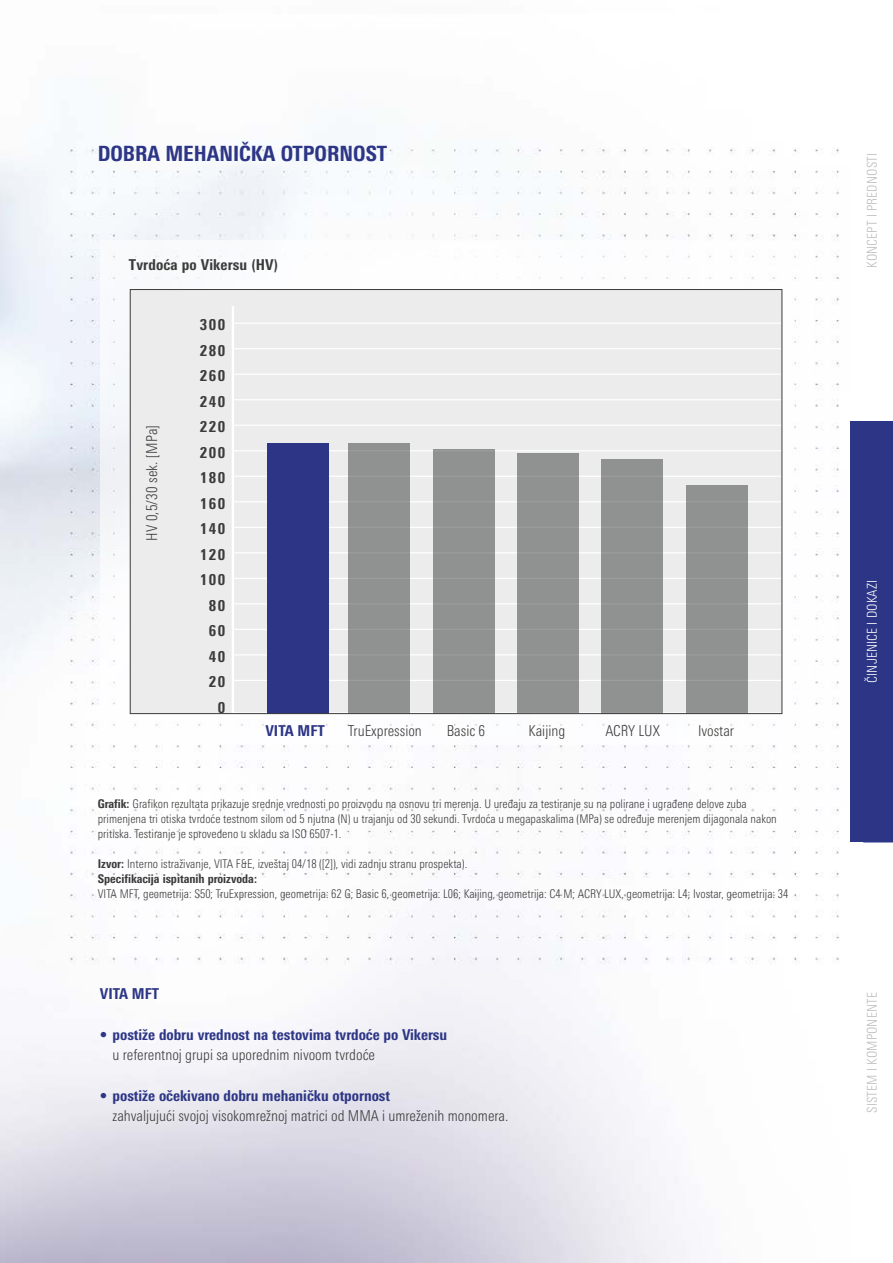
<style>
.page{position:relative;width:893px;height:1263px;background:#fff}
.page>*{position:absolute;margin:0;border:0;box-sizing:border-box;transform-origin:0 0}
.t1{font:800 condensed 21px "Univers Next Pro";color:#2d3686}
.t2{font:300 condensed 15px "Univers Next Pro";color:#3b3b3a}
.t3{font:800 condensed 15px "Univers Next Pro";color:#2d3686}
.t4{font:800 condensed 15px/25.5px "Univers Next Pro";letter-spacing:.1em;color:#3b3b3a;text-align:right}
.t5{font:800 condensed 15px "Univers Next Pro";letter-spacing:.01em;color:#3b3b3a}
.t6{font:300 condensed 13.5px "Univers Next Pro";letter-spacing:.01em;color:#bbbcbd}
.t7{font:300 condensed 13.5px "Univers Next Pro";letter-spacing:.01em;color:#fff}
.t8{font:300 condensed 12px/15px "Univers Next Pro";color:#3b3b3a}
.s1{font-weight:800}
</style>
<div class="page">
<img style="left:0;top:147px;width:839px;height:1116px">
<div style="left:100px;top:240px;width:714px;height:504px;background:#fff"></div>
<hr style="left:863px;top:842px;width:30px;height:1px;background:#2d3686">
<div style="left:850px;top:421px;width:43px;height:421px;background:#2d3686"></div>
<div style="left:130px;top:289px;width:652px;height:425px;background:#ececed"></div>
<hr style="left:233px;top:680px;width:549px;height:1px;background:#fff">
<hr style="left:233px;top:348px;width:549px;height:1px;background:#fff">
<hr style="left:233px;top:323px;width:549px;height:1px;background:#fff">
<hr style="left:233px;top:425px;width:549px;height:1px;background:#fff">
<hr style="left:233px;top:603px;width:549px;height:1px;background:#fff">
<hr style="left:233px;top:552px;width:549px;height:1px;background:#fff">
<hr style="left:233px;top:527px;width:549px;height:1px;background:#fff">
<hr style="left:233px;top:501px;width:549px;height:1px;background:#fff">
<hr style="left:233px;top:399px;width:549px;height:1px;background:#fff">
<hr style="left:233px;top:374px;width:549px;height:1px;background:#fff">
<hr style="left:233px;top:578px;width:549px;height:1px;background:#fff">
<hr style="left:232px;top:306px;width:2px;height:408px;background:#fff">
<hr style="left:233px;top:450px;width:549px;height:1px;background:#fff">
<hr style="left:233px;top:476px;width:549px;height:1px;background:#fff">
<hr style="left:233px;top:629px;width:549px;height:1px;background:#fff">
<hr style="left:233px;top:654px;width:549px;height:1px;background:#fff">
<div style="left:267px;top:443px;width:62px;height:270px;background:#2d3686"></div>
<div style="left:348px;top:443px;width:62px;height:270px;background:#909191"></div>
<div style="left:433px;top:449px;width:61px;height:265px;background:#909191"></div>
<div style="left:517px;top:453px;width:62px;height:260px;background:#909191"></div>
<div style="left:602px;top:459px;width:61px;height:254px;background:#909191"></div>
<div style="left:686px;top:485px;width:62px;height:228px;background:#909191"></div>
<h1 class="t1" style="left:98px;top:141px;width:291px">DOBRA MEHANIČKA OTPORNOST</h1>
<p class="t5" style="left:129px;top:256px;width:151px">Tvrdoća po Vikersu (HV)</p>
<p class="t2" style="left:143px;top:541px;width:117px;rotate:-90deg">HV 0,5/30 sek. [MPa]</p>
<p class="t4" style="left:200px;top:312px;width:27px">300<br>280<br>260<br>240<br>220<br>200<br>180<br>160<br>140<br>120<br>100<br>80<br>60<br>40<br>20<br>0</p>
<p class="t3" style="left:265px;top:721px;width:61px">VITA MFT</p>
<p class="t2" style="left:348px;top:722px;width:75px">TruExpression</p>
<p class="t2" style="left:447px;top:722px;width:40px">Basic 6</p>
<p class="t2" style="left:529px;top:722px;width:38px">Kaijing</p>
<p class="t2" style="left:605px;top:722px;width:56px">ACRY LUX</p>
<p class="t2" style="left:698px;top:722px;width:38px">Ivostar</p>
<p class="t8" style="left:98px;top:797px;width:680px"><span class="s1">Grafik:</span> Grafikon rezultata prikazuje srednje vrednosti po proizvodu na osnovu tri merenja. U uređaju za testiranje su na polirane i ugrađene delove zuba primenjena tri otiska tvrdoće testnom silom od 5 njutna (N) u trajanju od 30 sekundi. Tvrdoća u megapaskalima (MPa) se određuje merenjem dijagonala nakon pritiska. Testiranje je sprovedeno u skladu sa ISO 6507-1.</p>
<p class="t8" style="left:98px;top:857px;width:371px"><span class="s1">Izvor:</span> Interno istraživanje, VITA F&amp;E, izveštaj 04/18 ([2]), vidi zadnju stranu prospekta).<br><span class="s1">Specifikacija ispitanih proizvoda:</span></p>
<p class="t8" style="left:98px;top:887px;width:692px">VITA MFT, geometrija: S50; TruExpression, geometrija: 62 G; Basic 6, geometrija: L06; Kaijing, geometrija: C4 M; ACRY LUX, geometrija: L4; Ivostar, geometrija: 34</p>
<p class="t3" style="left:100px;top:985px;width:61px">VITA MFT</p>
<p class="t3" style="left:100px;top:1025px;width:349px">• postiže dobru vrednost na testovima tvrdoće po Vikersu</p>
<p class="t2" style="left:113px;top:1046px;width:264px">u referentnoj grupi sa uporednim nivoom tvrdoće</p>
<p class="t3" style="left:100px;top:1086px;width:292px">• postiže očekivano dobru mehaničku otpornost</p>
<p class="t2" style="left:113px;top:1107px;width:397px">zahvaljujući svojoj visokomrežnoj matrici od MMA i umreženih monomera.</p>
<p class="t6" style="left:864px;top:268px;width:116px;rotate:-90deg">KONCEPT I PREDNOSTI</p>
<p class="t7" style="left:864px;top:683px;width:104px;rotate:-90deg">ČINJENICE I DOKAZI</p>
<p class="t6" style="left:864px;top:1113px;width:122px;rotate:-90deg">SISTEM I KOMPONENTE</p>
</div>
